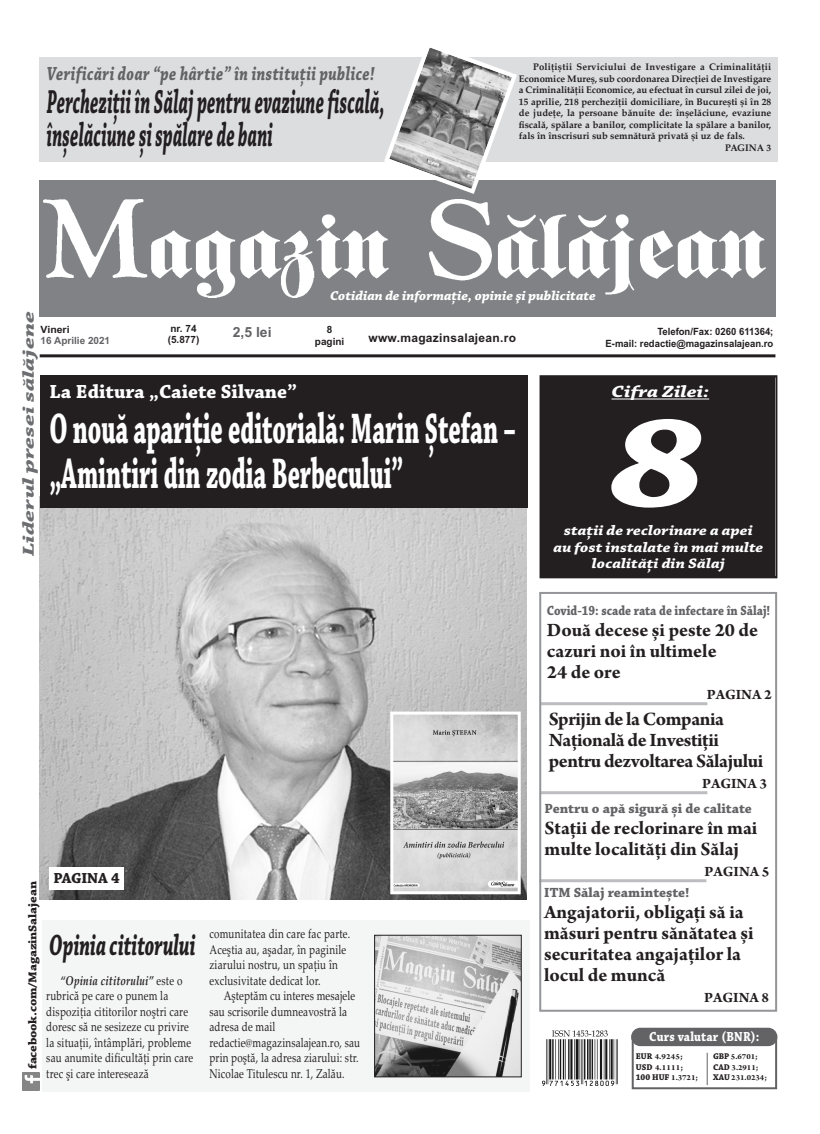
<style>
.page{position:relative;width:820px;height:1134px;background:#fff}
.page>*{position:absolute;margin:0;border:0;box-sizing:border-box;transform-origin:0 0}
.t1{font:italic 700 133.3px "Chaparral Pro";color:#fff;scale:1.33 1}
.t2{font:700 45px/45px "Chaparral Pro";letter-spacing:-.005em;color:#fff;scale:.55 1}
.t3{font:italic 700 35px/33px "Chaparral Pro";letter-spacing:.01em;color:#231f20;scale:.5 1}
.t4{font:italic 700 30.9px "Chaparral Pro";color:#231f20;scale:.61 1}
.t5{font:700 20px/21px "Arno Pro";color:#231f20}
.t6{font:700 20px/21px "Arno Pro";letter-spacing:-.02em;color:#231f20}
.t7{font:italic 700 20px "Chaparral Pro";letter-spacing:.03em;color:#636366;scale:.75 1}
.t8{font:700 20px "Chaparral Pro";color:#fff}
.t9{font:italic 700 17.1px "Chaparral Pro";letter-spacing:.005em;color:#fff;scale:1.22 1}
.t10{font:italic 700 16.6px "Chaparral Pro";color:#6c6d70;scale:1.5 1}
.t11{font:700 15.3px "Chaparral Pro";letter-spacing:-.01em;color:#231f20}
.t12{font:700 15px "Arno Pro";color:#231f20}
.t13{font:italic 700 14.5px/16.3px "Chaparral Pro";letter-spacing:.005em;color:#fff;text-align:center;scale:1.13 1}
.t14{font:700 14px "Chaparral Pro";color:#636366}
.t15{font:700 14px "Chaparral Pro";color:#636366;scale:.85 1}
.t16{font:700 14px "Arial";color:#636366}
.t17{font:700 13.9px "Chaparral Pro";letter-spacing:.015em;color:#fff;scale:.86 1}
.t18{font:italic 700 13.6px "Chaparral Pro";color:#fff}
.t19{font:12.8px/15.5px "Palatino Linotype";letter-spacing:.02em;color:#231f20;scale:.77 1}
.t20{font:700 12px "Chaparral Pro";letter-spacing:-.01em;color:#231f20;scale:1.11 1}
.t21{font:700 12px "Arial";letter-spacing:.025em;color:#231f20}
.t22{font:700 10px/12.5px "Arial";color:#231f20;text-align:right;scale:.95 1}
.t23{font:700 10px/12px "Arial";color:#231f20;text-align:center}
.t24{font:700 10px "Arial";color:#636366}
.t25{font:700 10px "Arial";color:#231f20;scale:1.05 1}
.t26{font:700 9.5px "Palatino Linotype";color:#231f20}
.t27{font:700 9.5px "Palatino Linotype";letter-spacing:.02em;color:#231f20}
.t28{font:700 8.8px "Chaparral Pro";letter-spacing:-.005em;color:#231f20}
.t29{font:700 8.3px/10.5px "Arno Pro";color:#231f20;scale:1.05 1}
.t30{font:700 8.3px/10.5px "Arno Pro";color:#231f20;scale:1.06 1}
.s1{font-weight:700;font-style:italic}
.s2{font-family:"Chaparral Pro";font-size:8.8px}
.s3{font-size:8.8px}
.s4{font-family:"Arno Pro";font-size:8.3px}
.s5{font-family:"Arno Pro"}
</style>
<div class="page">
<div style="left:42px;top:920px;width:487px;height:171px;background:#f4f5f5"></div>
<img style="left:376px;top:937px;width:143px;height:138px">
<div style="left:374px;top:935px;width:147px;height:142px;border:1px solid #231f20"></div>
<img style="left:22px;top:1073px;width:17px;height:17px">
<div style="left:541px;top:377px;width:234px;height:199px;background:#231f20"></div>
<div style="left:539px;top:375px;width:238px;height:203px;border:2px solid #231f20"></div>
<hr style="left:611px;top:398px;width:98px;height:1px;background:#fff">
<div style="left:476px;top:57px;width:300px;height:105px;background:#dcdddf"></div>
<div style="left:39px;top:57px;width:437px;height:105px;background:#dcdddf"></div>
<div style="left:39px;top:180px;width:736px;height:137px;background:#808285"></div>
<div style="left:631px;top:1038px;width:145px;height:51px;border:2px solid #636366"></div>
<div style="left:631px;top:1028px;width:146px;height:18px;background:#636366;border-radius:9px"></div>
<hr style="left:706px;top:1053px;width:1px;height:32px;background:#636366">
<img style="left:542px;top:1030px;width:75px;height:56px">
<hr style="left:40px;top:354px;width:735px;height:3px;background:#231f20">
<img style="left:44px;top:199px;width:721px;height:98px">
<svg style="left:384px;top:47px;width:133px;height:147px"></svg>
<img style="left:40px;top:508px;width:486px;height:391px">
<div style="left:40px;top:375px;width:487px;height:133px;background:#231f20"></div>
<hr style="left:540px;top:702px;width:167px;height:3px;background:#bcbdc0">
<hr style="left:540px;top:791px;width:167px;height:3px;background:#bcbdc0">
<hr style="left:539px;top:879px;width:167px;height:3px;background:#bcbdc0">
<div style="left:539px;top:592px;width:237px;height:420px;border:2px solid #939598"></div>
<div style="left:49px;top:867px;width:75px;height:23px;background:#fff"></div>
<img style="left:394px;top:715px;width:122px;height:175px">
<div style="left:390px;top:711px;width:130px;height:183px;border:3px solid #fff"></div>
<h3 class="t7" style="left:47px;top:61px;width:438px">Verificări doar “pe hârtie” în instituții publice!</h3>
<h3 class="t3" style="left:47px;top:84px;width:677px">Percheziții în Sălaj pentru evaziune fiscală, înșelăciune și spălare de bani</h3>
<p class="t27" style="left:533px;top:63px;width:240px">Poliţiștii Serviciului de Investigare a Criminalităţii</p>
<p class="t26" style="left:518px;top:75px;width:254px">Economice Mureș, sub coordonarea Direcţiei de Investigare</p>
<p class="t26" style="left:518px;top:86px;width:254px">a Criminalităţii Economice, au efectuat în cursul zilei de joi,</p>
<p class="t26" style="left:518px;top:98px;width:254px">15 aprilie, 218 percheziţii domiciliare, în București și în 28</p>
<p class="t26" style="left:518px;top:109px;width:254px">de judeţe, la persoane bănuite de: înșelăciune, evaziune</p>
<p class="t26" style="left:518px;top:121px;width:254px">fiscală, spălare a banilor, complicitate la spălare a banilor,</p>
<p class="t26" style="left:518px;top:132px;width:227px">fals în înscrisuri sub semnătură privată și uz de fals.</p>
<p class="t26" style="left:725px;top:144px;width:47px">PAGINA 3</p>
<p class="t18" style="left:330px;top:287px;width:267px">Cotidian de informaţie, opinie şi publicitate</p>
<p class="t10" style="left:18px;top:556px;width:165px;rotate:-90deg">Liderul presei sălăjene</p>
<p class="t25" style="left:41px;top:326px;width:29px">Vineri</p>
<p class="t24" style="left:41px;top:337px;width:71px">16 Aprilie 2021</p>
<p class="t23" style="left:168px;top:324px;width:33px;line-height:11.1px;text-align:left">nr. 74 (5.877)</p>
<p class="t16" style="left:233px;top:327px;width:40px">2,5 lei</p>
<p class="t23" style="left:315px;top:324px;width:31px">8 pagini</p>
<p class="t21" style="left:368px;top:333px;width:149px">www.magazinsalajean.ro</p>
<h3 class="t8" style="left:49px;top:384px;width:249px">La Editura „Caiete Silvane”</h3>
<h2 class="t2" style="left:49px;top:411px;width:849px">O nouă apariție editorială: Marin Ștefan – „Amintiri din zodia Berbecului”</h2>
<p class="t11" style="left:53px;top:872px;width:68px">PAGINA 4</p>
<p class="t20" style="left:28px;top:1069px;width:171px;rotate:-90deg">facebook.com/MagazinSalajean</p>
<h3 class="t4" style="left:49px;top:926px;width:241px">Opinia cititorului</h3>
<p class="t19" style="left:46px;top:974px;width:192px;text-indent:14px"><span class="s1">“Opinia cititorului”</span> este o rubrică pe care o punem la dispoziţia cititorilor noştri care doresc să ne sesizeze cu privire la situaţii, întâmplări, probleme sau anumite dificultăţi prin care trec şi care interesează</p>
<p class="t19" style="left:209px;top:928px;width:184px">comunitatea din care fac parte.<br>Aceştia au, aşadar, în paginile ziarului nostru, un spaţiu în exclusivitate dedicat lor.</p>
<p class="t19" style="left:209px;top:990px;width:197px;text-indent:14px">Aşteptăm cu interes mesajele sau scrisorile dumneavostră la adresa de mail redactie@magazinsalajean.ro, sau prin poştă, la adresa ziarului: str.<br>Nicolae Titulescu nr. 1, Zalău.</p>
<p class="t22" style="left:605px;top:326px;width:178px">Telefon/Fax: 0260 611364;<br>E-mail: redactie@magazinsalajean.ro</p>
<h3 class="t9" style="left:611px;top:381px;width:82px">Cifra Zilei:</h3>
<h1 class="t1" style="left:609px;top:382px;width:75px">8</h1>
<p class="t13" style="left:553px;top:538px;width:187px">au fost instalate în mai multe localități din Sălaj</p>
<p class="t13" style="left:563px;top:522px;width:168px">stații de reclorinare a apei</p>
<p class="t15" style="left:546px;top:606px;width:264px">Covid-19: scade rata de infectare în Sălaj!</p>
<h3 class="t5" style="left:546px;top:622px;width:213px">Două decese și peste 20 de cazuri noi în ultimele<br>24 de ore</h3>
<p class="t12" style="left:706px;top:689px;width:66px">PAGINA 2</p>
<h3 class="t6" style="left:548px;top:710px;width:216px">Sprijin de la Compania<br>Națională de Investiții pentru dezvoltarea Sălajului</h3>
<p class="t12" style="left:701px;top:778px;width:66px">PAGINA 3</p>
<p class="t14" style="left:544px;top:803px;width:209px">Pentru o apă sigură și de calitate</p>
<h3 class="t5" style="left:544px;top:819px;width:214px">Stații de reclorinare în mai multe localități din Sălaj</h3>
<p class="t12" style="left:704px;top:865px;width:66px">PAGINA 5</p>
<p class="t14" style="left:544px;top:888px;width:147px">ITM Sălaj reamintește!</p>
<h3 class="t5" style="left:544px;top:904px;width:211px">Angajatorii, obligați să ia măsuri pentru sănătatea și securitatea angajaților la locul de muncă</h3>
<p class="t12" style="left:704px;top:992px;width:66px">PAGINA 8</p>
<p class="t17" style="left:649px;top:1031px;width:130px">Curs valutar (BNR):</p>
<p class="t30" style="left:635px;top:1052px;width:46px"><span class="s2">EUR</span> 4.9245<span class="s3">;<br></span><span class="s2">USD</span> 4.1111<span class="s3">;</span></p>
<p class="t28" style="left:635px;top:1074px;width:64px">100 HUF <span class="s4">1.3721</span><span class="s5">;</span></p>
<p class="t29" style="left:712px;top:1052px;width:53px"><span class="s2">GBP</span> 5.6701<span class="s3">;<br></span><span class="s2">CAD</span> 3.2911<span class="s3">;<br></span><span class="s2">XAU</span> 231.0234<span class="s3">;</span></p>
</div>
